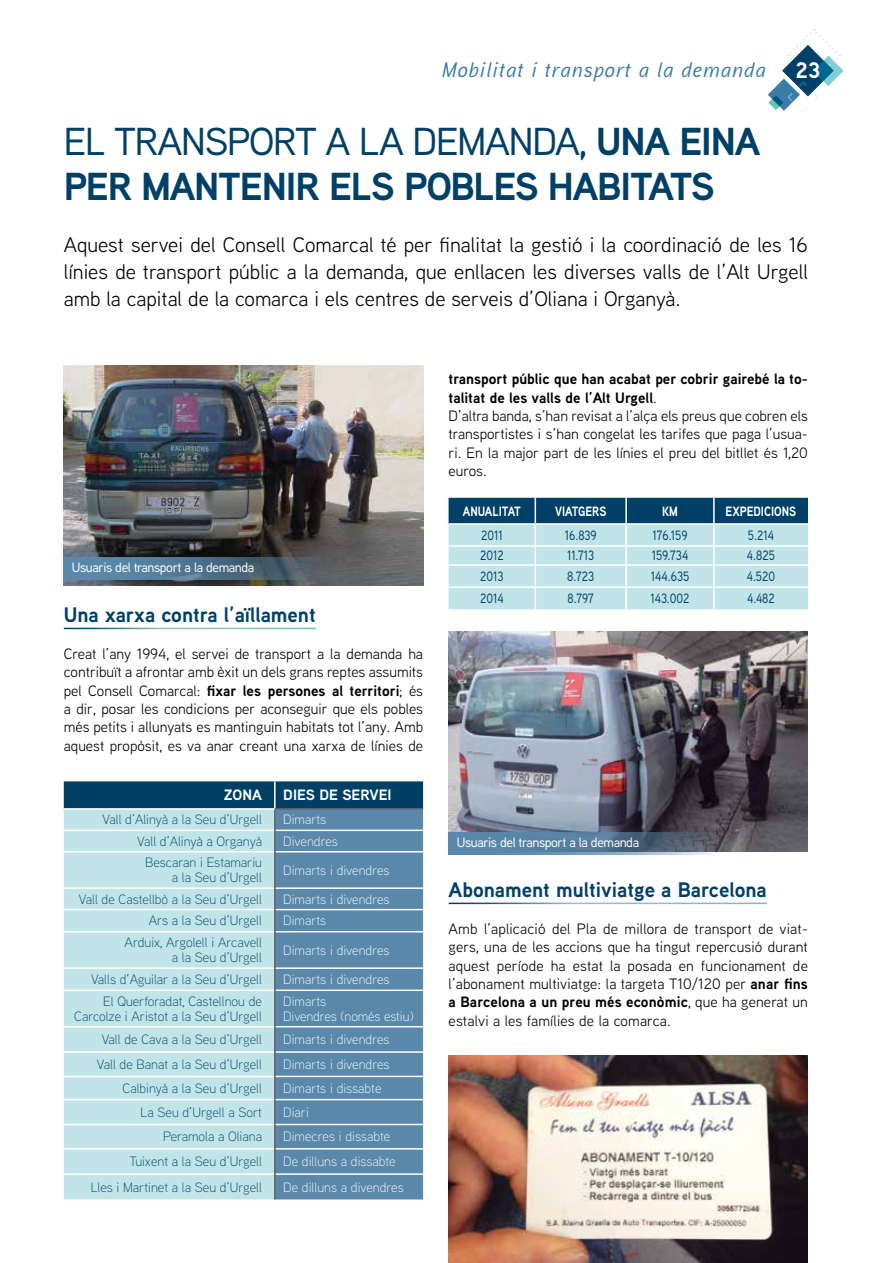
<style>
.page{position:relative;width:893px;height:1263px;background:#fff}
.page>*{position:absolute;margin:0;border:0;box-sizing:border-box;transform-origin:0 0}
.t1{font:700 39px/45px "Aaux Next";letter-spacing:-.03em;color:#004067}
.t2{font:700 22.5px "Aaux Next";color:#fff}
.t3{font:21px/27px "Aaux Next";color:#000;text-align:justify}
.t4{font:700 21px "Aaux Next";color:#004067}
.t5{font:italic 500 21px "Aaux Next";letter-spacing:.06em;color:#3b7ca5}
.t6{font:15px/18.3px "Aaux Next";color:#000;text-align:justify}
.t7{font:700 15px "Aaux Next";color:#fff}
.t8{font:300 13.5px/15px "Aaux Next";color:#004067;text-align:right}
.t9{font:300 13.5px/15px "Aaux Next";color:#fff}
.t10{font:500 13.5px "Aaux Next";color:#004067;scale:.85 1}
.t11{font:500 13.5px "Aaux Next";letter-spacing:-.03em;color:#fff}
.t12{font:700 13.5px "Aaux Next";color:#fff;scale:.85 1}
.s1{font-weight:500}
.s2{font-weight:700}
</style>
<div class="page">
<img style="left:449px;top:631px;width:359px;height:220px">
<img style="left:449px;top:1056px;width:359px;height:207px">
<svg style="left:768px;top:29px;width:76px;height:83px"></svg>
<svg style="left:449px;top:498px;width:359px;height:111px;background:#98c0cc"></svg>
<hr style="left:626px;top:586px;width:88px;height:2px;background:#fff">
<hr style="left:625px;top:588px;width:2px;height:21px;background:#fff">
<hr style="left:714px;top:586px;width:94px;height:2px;background:#fff">
<hr style="left:713px;top:588px;width:2px;height:21px;background:#fff">
<div style="left:64px;top:781px;width:359px;height:27px;background:#004067"></div>
<div style="left:64px;top:810px;width:210px;height:389px;background:#c0e4e8"></div>
<div style="left:276px;top:810px;width:147px;height:389px;background:#5988aa"></div>
<hr style="left:274px;top:781px;width:2px;height:27px;background:#fff">
<hr style="left:64px;top:829px;width:210px;height:2px;background:#fff">
<hr style="left:276px;top:829px;width:147px;height:2px;background:#fff">
<hr style="left:64px;top:851px;width:210px;height:1px;background:#fff">
<hr style="left:276px;top:851px;width:147px;height:1px;background:#fff">
<hr style="left:64px;top:887px;width:210px;height:2px;background:#fff">
<hr style="left:276px;top:887px;width:147px;height:2px;background:#fff">
<hr style="left:64px;top:909px;width:210px;height:1px;background:#fff">
<hr style="left:276px;top:909px;width:147px;height:1px;background:#fff">
<hr style="left:64px;top:931px;width:210px;height:1px;background:#fff">
<hr style="left:276px;top:931px;width:147px;height:1px;background:#fff">
<hr style="left:64px;top:967px;width:210px;height:2px;background:#fff">
<hr style="left:276px;top:967px;width:147px;height:2px;background:#fff">
<hr style="left:64px;top:989px;width:210px;height:2px;background:#fff">
<hr style="left:276px;top:989px;width:147px;height:2px;background:#fff">
<hr style="left:64px;top:1026px;width:210px;height:1px;background:#fff">
<hr style="left:276px;top:1026px;width:147px;height:1px;background:#fff">
<hr style="left:64px;top:1051px;width:210px;height:2px;background:#fff">
<hr style="left:276px;top:1051px;width:147px;height:2px;background:#fff">
<hr style="left:64px;top:1076px;width:210px;height:1px;background:#fff">
<hr style="left:276px;top:1076px;width:147px;height:1px;background:#fff">
<hr style="left:64px;top:1099px;width:210px;height:1px;background:#fff">
<hr style="left:276px;top:1099px;width:147px;height:1px;background:#fff">
<hr style="left:64px;top:1124px;width:210px;height:1px;background:#fff">
<hr style="left:276px;top:1124px;width:147px;height:1px;background:#fff">
<hr style="left:64px;top:1148px;width:210px;height:1px;background:#fff">
<hr style="left:276px;top:1148px;width:147px;height:1px;background:#fff">
<hr style="left:64px;top:1173px;width:210px;height:2px;background:#fff">
<hr style="left:276px;top:1173px;width:147px;height:2px;background:#fff">
<hr style="left:275px;top:808px;width:148px;height:2px;background:#636466">
<hr style="left:274px;top:810px;width:2px;height:20px;background:#636466">
<hr style="left:274px;top:830px;width:2px;height:22px;background:#636466">
<hr style="left:274px;top:852px;width:2px;height:36px;background:#636466">
<hr style="left:274px;top:888px;width:2px;height:22px;background:#636466">
<hr style="left:274px;top:910px;width:2px;height:22px;background:#636466">
<hr style="left:274px;top:932px;width:2px;height:36px;background:#636466">
<hr style="left:274px;top:968px;width:2px;height:22px;background:#636466">
<hr style="left:274px;top:990px;width:2px;height:37px;background:#636466">
<hr style="left:274px;top:1027px;width:2px;height:25px;background:#636466">
<hr style="left:274px;top:1052px;width:2px;height:24px;background:#636466">
<hr style="left:274px;top:1076px;width:2px;height:23px;background:#636466">
<hr style="left:274px;top:1099px;width:2px;height:25px;background:#636466">
<hr style="left:274px;top:1124px;width:2px;height:25px;background:#636466">
<hr style="left:274px;top:1149px;width:2px;height:25px;background:#636466">
<hr style="left:274px;top:1174px;width:2px;height:25px;background:#636466">
<img style="left:64px;top:366px;width:359px;height:220px">
<svg style="left:64px;top:557px;width:270px;height:22px;background:#507188"></svg>
<svg style="left:449px;top:832px;width:270px;height:22px;background:#597893"></svg>
<h3 class="t5" style="left:442px;top:55px;width:325px">Mobilitat i transport a la demanda</h3>
<h2 class="t2" style="left:796px;top:54px;width:26px">23</h2>
<h1 class="t1" style="left:64px;top:118px;width:698px"><span class="s1">EL TRANSPORT A LA DEMANDA,</span> UNA EINA<br>PER MANTENIR ELS POBLES HABITATS</h1>
<p class="t3" style="left:64px;top:231px;width:746px">Aquest servei del Consell Comarcal té per finalitat la gestió i la coordinació de les 16 línies de transport públic a la demanda, que enllacen les diverses valls de l’Alt Urgell amb la capital de la comarca i els centres de serveis d’Oliana i Organyà.</p>
<p class="t11" style="left:72px;top:558px;width:184px">Usuaris del transport a la demanda</p>
<h3 class="t4" style="left:64px;top:600px;width:253px">Una xarxa contra l’aïllament</h3>
<p class="t6" style="left:64px;top:644px;width:361px">Creat l’any 1994, el servei de transport a la demanda ha contribuït a afrontar amb èxit un dels grans reptes assumits pel Consell Comarcal: <span class="s2">fixar les persones al territori</span>; és a dir, posar les condicions per aconseguir que els pobles més petits i allunyats es mantinguin habitats tot l’any. Amb aquest propòsit, es va anar creant una xarxa de línies de</p>
<p class="t7" style="left:224px;top:784px;width:40px">ZONA</p>
<p class="t7" style="left:283px;top:784px;width:110px">DIES DE SERVEI</p>
<p class="t8" style="left:103px;top:812px;width:161px">Vall d’Alinyà a la Seu d’Urgell</p>
<p class="t9" style="left:283px;top:812px;width:45px">Dimarts</p>
<p class="t8" style="left:137px;top:833px;width:126px">Vall d’Alinyà a Organyà</p>
<p class="t9" style="left:283px;top:833px;width:56px">Divendres</p>
<p class="t8" style="left:145px;top:854px;width:118px">Bescaran i Estamariu a la Seu d’Urgell</p>
<p class="t9" style="left:283px;top:862px;width:108px">Dimarts i divendres</p>
<p class="t8" style="left:79px;top:891px;width:185px">Vall de Castellbò a la Seu d’Urgell</p>
<p class="t9" style="left:283px;top:891px;width:108px">Dimarts i divendres</p>
<p class="t8" style="left:149px;top:913px;width:115px">Ars a la Seu d’Urgell</p>
<p class="t9" style="left:283px;top:913px;width:45px">Dimarts</p>
<p class="t8" style="left:125px;top:934px;width:139px">Arduix, Argolell i Arcavell a la Seu d’Urgell</p>
<p class="t9" style="left:283px;top:942px;width:108px">Dimarts i divendres</p>
<p class="t8" style="left:91px;top:971px;width:172px">Valls d’Aguilar a la Seu d’Urgell</p>
<p class="t9" style="left:283px;top:971px;width:108px">Dimarts i divendres</p>
<p class="t8" style="left:74px;top:993px;width:189px">El Querforadat, Castellnou de<br>Carcolze i Aristot a la Seu d’Urgell</p>
<p class="t9" style="left:283px;top:993px;width:132px">Dimarts<br>Divendres (només estiu)</p>
<p class="t8" style="left:102px;top:1031px;width:162px">Vall de Cava a la Seu d’Urgell</p>
<p class="t9" style="left:283px;top:1031px;width:108px">Dimarts i divendres</p>
<p class="t8" style="left:97px;top:1056px;width:167px">Vall de Banat a la Seu d’Urgell</p>
<p class="t9" style="left:283px;top:1056px;width:108px">Dimarts i divendres</p>
<p class="t8" style="left:123px;top:1080px;width:141px">Calbinyà a la Seu d’Urgell</p>
<p class="t9" style="left:283px;top:1080px;width:100px">Dimarts i dissabte</p>
<p class="t8" style="left:141px;top:1104px;width:123px">La Seu d’Urgell a Sort</p>
<p class="t9" style="left:283px;top:1104px;width:27px">Diari</p>
<p class="t8" style="left:163px;top:1129px;width:100px">Peramola a Oliana</p>
<p class="t9" style="left:283px;top:1129px;width:108px">Dimecres i dissabte</p>
<p class="t8" style="left:129px;top:1153px;width:134px">Tuixent a la Seu d’Urgell</p>
<p class="t9" style="left:283px;top:1153px;width:114px">De dilluns a dissabte</p>
<p class="t8" style="left:91px;top:1179px;width:173px">Lles i Martinet a la Seu d’Urgell</p>
<p class="t9" style="left:283px;top:1179px;width:122px">De dilluns a divendres</p>
<p class="t6" style="left:449px;top:369px;width:361px;text-align:left"><span class="s2">transport públic que han acabat per cobrir gairebé la to&shy;talitat de les valls de l’Alt Urgell</span>.<br>D’altra banda, s’han revisat a l’alça els preus que cobren els transportistes i s’han congelat les tarifes que paga l’usua&shy;ri. En la major part de les línies el preu del bitllet és 1,20 euros.</p>
<p class="t12" style="left:463px;top:501px;width:70px">ANUALITAT</p>
<p class="t12" style="left:555px;top:501px;width:62px">VIATGERS</p>
<p class="t12" style="left:662px;top:501px;width:20px">KM</p>
<p class="t12" style="left:726px;top:501px;width:85px">EXPEDICIONS</p>
<p class="t10" style="left:481px;top:526px;width:27px">2011</p>
<p class="t10" style="left:565px;top:526px;width:39px">16.839</p>
<p class="t10" style="left:653px;top:526px;width:43px">176.159</p>
<p class="t10" style="left:748px;top:526px;width:32px">5.214</p>
<p class="t10" style="left:480px;top:546px;width:29px">2012</p>
<p class="t10" style="left:567px;top:546px;width:33px">11.713</p>
<p class="t10" style="left:652px;top:546px;width:44px">159.734</p>
<p class="t10" style="left:747px;top:546px;width:34px">4.825</p>
<p class="t10" style="left:480px;top:567px;width:29px">2013</p>
<p class="t10" style="left:567px;top:567px;width:33px">8.723</p>
<p class="t10" style="left:651px;top:567px;width:47px">144.635</p>
<p class="t10" style="left:747px;top:567px;width:35px">4.520</p>
<p class="t10" style="left:480px;top:589px;width:29px">2014</p>
<p class="t10" style="left:567px;top:589px;width:33px">8.797</p>
<p class="t10" style="left:650px;top:589px;width:47px">143.002</p>
<p class="t10" style="left:747px;top:589px;width:34px">4.482</p>
<p class="t11" style="left:457px;top:833px;width:184px">Usuaris del transport a la demanda</p>
<h3 class="t4" style="left:449px;top:875px;width:320px">Abonament multiviatge a Barcelona</h3>
<p class="t6" style="left:449px;top:919px;width:361px">Amb l’aplicació del Pla de millora de transport de viat&shy;gers, una de les accions que ha tingut repercusió durant aquest període ha estat la posada en funcionament de l’abonament multiviatge: la targeta T10/120 per <span class="s2">anar fins a Barcelona a un preu més econòmic</span>, que ha generat un estalvi a les famílies de la comarca.</p>
</div>
